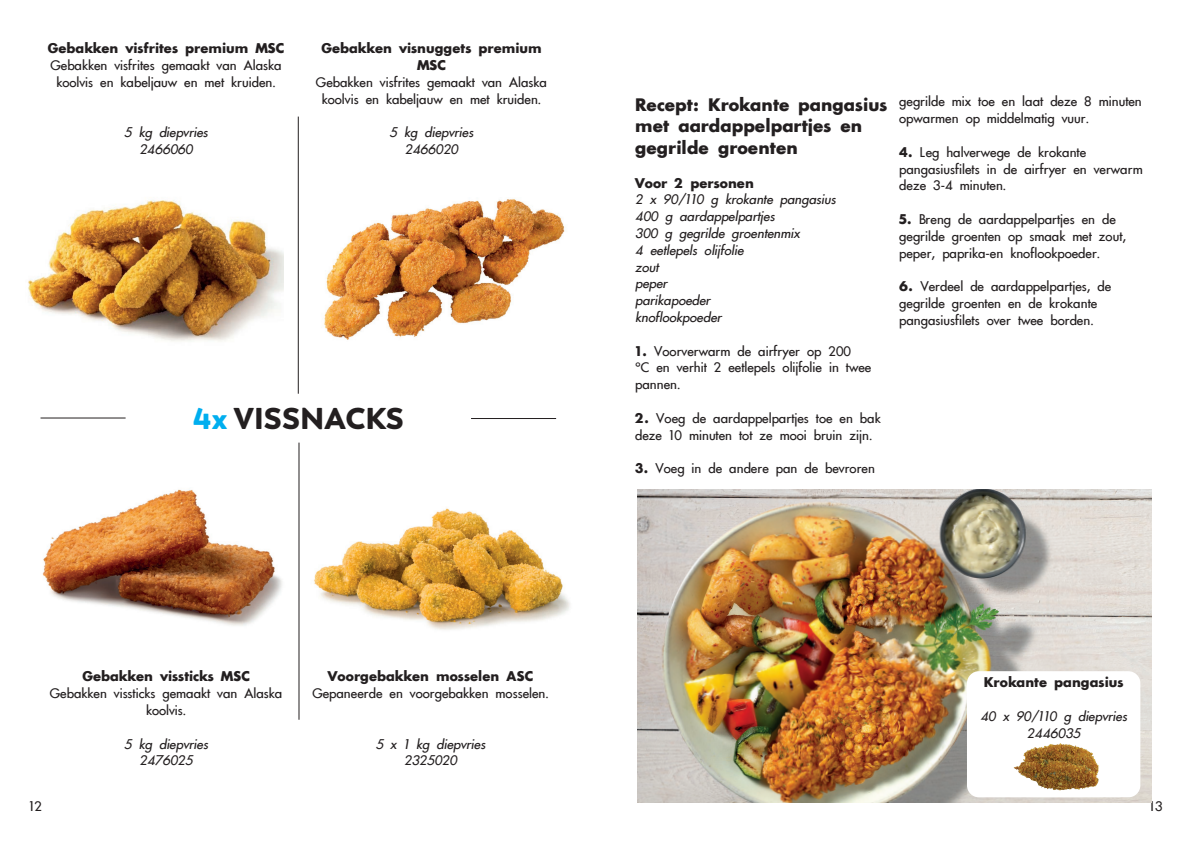
<style>
.page{position:relative;width:1191px;height:842px;background:#fff}
.page>*{position:absolute;margin:0;border:0;box-sizing:border-box;transform-origin:0 0}
.t1{font:900 30px "Boston";color:#231f20}
.t2{font:700 18px/21.6px "Intrepid";color:#231f20}
.t3{font:14px/16.8px "Intrepid";color:#231f20}
.t4{font:italic 14px/16.8px "Intrepid";color:#231f20;text-align:center}
.t5{font:700 14px/16.8px "Intrepid";color:#231f20;text-align:center}
.s1{color:#00aeef}
.s2{font-weight:700}
.s3{font-family:"Adesso Normal"}
</style>
<div class="page">
<img style="left:28px;top:200px;width:255px;height:141px">
<img style="left:324px;top:199px;width:241px;height:141px">
<img style="left:42px;top:489px;width:240px;height:137px">
<img style="left:314px;top:508px;width:256px;height:122px">
<hr style="left:298px;top:117px;width:1px;height:277px;background:#231f20">
<hr style="left:298px;top:443px;width:1px;height:277px;background:#231f20">
<hr style="left:41px;top:417px;width:85px;height:1px;background:#231f20">
<hr style="left:471px;top:418px;width:85px;height:1px;background:#231f20">
<img style="left:637px;top:489px;width:514px;height:313px">
<div style="left:967px;top:671px;width:173px;height:126px;background:#fff;border-radius:12px"></div>
<img style="left:1013px;top:743px;width:86px;height:48px">
<p class="t5" style="left:48px;top:40px;width:238px">Gebakken visfrites premium MSC</p>
<p class="t3" style="left:50px;top:57px;width:233px;text-align:center">Gebakken visfrites gemaakt van Alaska koolvis en kabeljauw en met kruiden.</p>
<p class="t4" style="left:124px;top:125px;width:85px">5 kg diepvries<br>2466060</p>
<p class="t5" style="left:321px;top:40px;width:222px">Gebakken visnuggets premium<br>MSC</p>
<p class="t3" style="left:316px;top:74px;width:233px;text-align:center">Gebakken visfrites gemaakt van Alaska koolvis en kabeljauw en met kruiden.</p>
<p class="t4" style="left:390px;top:125px;width:85px">5 kg diepvries<br>2466020</p>
<h1 class="t1" style="left:193px;top:400px;width:212px"><span class="s1">4x</span> VISSNACKS</h1>
<p class="t5" style="left:82px;top:668px;width:169px">Gebakken vissticks MSC</p>
<p class="t3" style="left:50px;top:685px;width:234px;text-align:center">Gebakken vissticks gemaakt van Alaska koolvis.</p>
<p class="t4" style="left:124px;top:736px;width:85px">5 kg diepvries<br>2476025</p>
<p class="t3" style="left:29px;top:798px;width:14px">12</p>
<p class="t5" style="left:328px;top:668px;width:207px">Voorgebakken mosselen ASC</p>
<p class="t3" style="left:312px;top:685px;width:238px">Gepaneerde en voorgebakken mosselen.</p>
<p class="t4" style="left:376px;top:736px;width:111px">5 x 1 kg diepvries<br>2325020</p>
<p class="t2" style="left:635px;top:94px;width:253px">Recept: Krokante pangasius met aardappelpartjes en gegrilde groenten</p>
<p class="t5" style="left:635px;top:174px;width:120px">Voor 2 personen</p>
<p class="t4" style="left:635px;top:192px;width:202px;text-align:left">2 x 90/110 g krokante pangasius<br>400 g aardappelpartjes<br>300 g gegrilde groentenmix<br>4 eetlepels olijfolie<br>zout<br>peper<br>parikapoeder<br>knoflookpoeder</p>
<p class="t3" style="left:635px;top:343px;width:238px"><span class="s2">1.</span> Voorverwarm de airfryer op 200<br><span class="s3">°</span>C en verhit 2 eetlepels olijfolie in twee pannen.</p>
<p class="t3" style="left:635px;top:410px;width:247px"><span class="s2">2.</span> Voeg de aardappelpartjes toe en bak deze 10 minuten tot ze mooi bruin zijn.</p>
<p class="t3" style="left:635px;top:460px;width:241px"><span class="s2">3.</span> Voeg in de andere pan de bevroren</p>
<p class="t3" style="left:899px;top:94px;width:244px">gegrilde mix toe en laat deze 8 minuten opwarmen op middelmatig vuur.</p>
<p class="t3" style="left:899px;top:144px;width:245px"><span class="s2">4.</span> Leg halverwege de krokante pangasiusfilets in de airfryer en verwarm deze 3-4 minuten.</p>
<p class="t3" style="left:899px;top:211px;width:228px"><span class="s2">5.</span> Breng de aardappelpartjes en de gegrilde groenten op smaak met zout, peper, paprika-en knoflookpoeder.</p>
<p class="t3" style="left:899px;top:278px;width:213px"><span class="s2">6.</span> Verdeel de aardappelpartjes, de gegrilde groenten en de krokante pangasiusfilets over twee borden.</p>
<p class="t5" style="left:984px;top:674px;width:141px">Krokante pangasius</p>
<p class="t4" style="left:980px;top:708px;width:148px">40 x 90/110 g diepvries<br>2446035</p>
<p class="t3" style="left:1149px;top:798px;width:14px">13</p>
</div>
